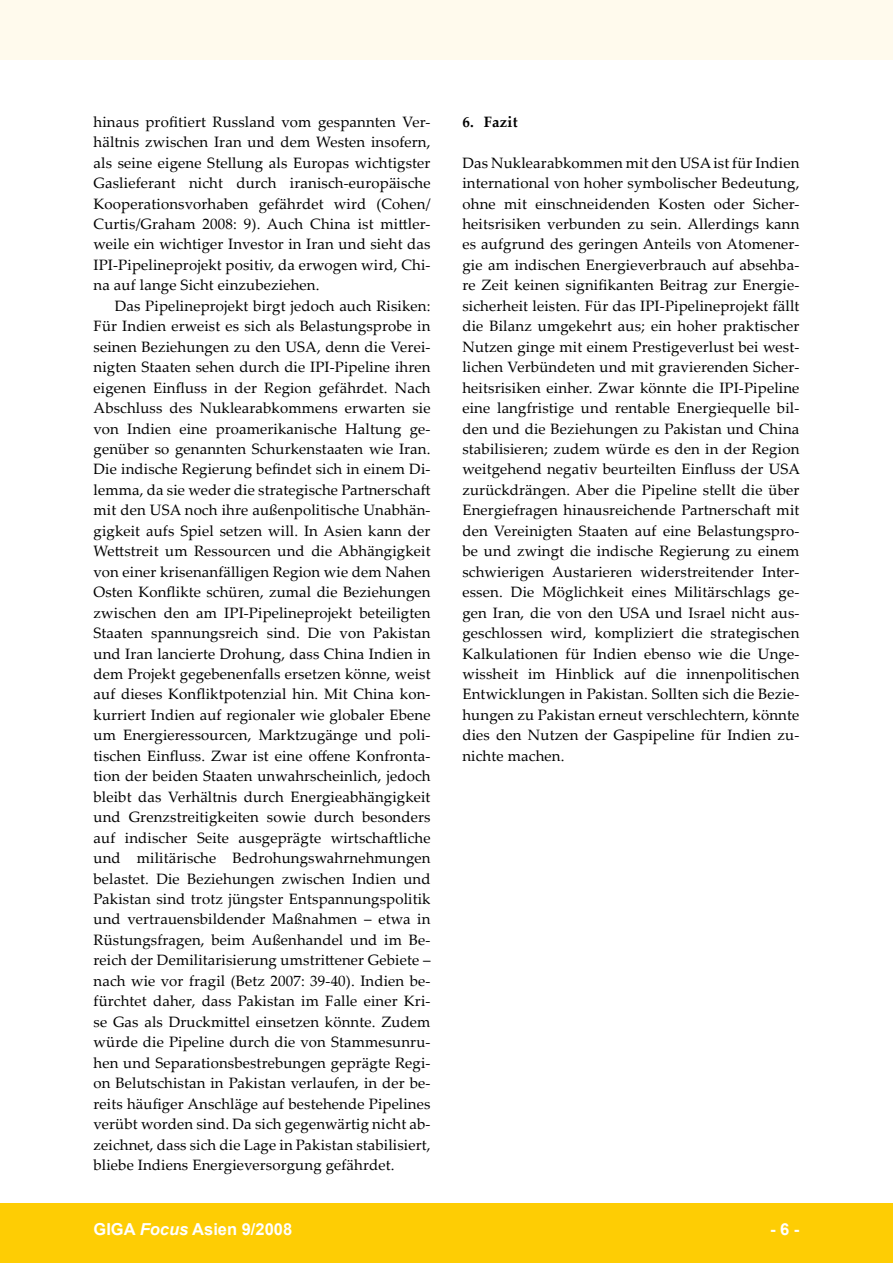
<style>
.page{position:relative;width:893px;height:1263px;background:#fff}
.page>*{position:absolute;margin:0;border:0;box-sizing:border-box;transform-origin:0 0}
.t1{font:700 16.5px "Arial";color:#fff}
.t2{font:15px/20.4px "Palatino Linotype";letter-spacing:.01em;color:#000;text-align:justify}
.t3{font:700 15px "Palatino Linotype";letter-spacing:.01em;color:#000}
.s1{font-style:italic}
</style>
<div class="page">
<div style="left:0;top:1203px;width:893px;height:60px;background:#fecd04"></div>
<div style="left:0;top:0;width:893px;height:60px;background:#fffaed"></div>
<p class="t2" style="left:94px;top:111px;width:338px">hinaus profitiert Russland vom gespannten Ver&shy;hältnis zwischen Iran und dem Westen insofern, als seine eigene Stellung als Europas wichtigster Gaslieferant nicht durch iranisch-europäische Kooperationsvorhaben gefährdet wird (Cohen/ Curtis/Graham 2008: 9). Auch China ist mittler&shy;weile ein wichtiger Investor in Iran und sieht das IPI-Pipelineprojekt positiv, da erwogen wird, Chi&shy;na auf lange Sicht einzubeziehen.</p>
<p class="t2" style="left:94px;top:295px;width:339px;text-indent:21px">Das Pipelineprojekt birgt jedoch auch Risiken:<br>Für Indien erweist es sich als Belastungsprobe in seinen Beziehungen zu den USA, denn die Verei&shy;nigten Staaten sehen durch die IPI-Pipeline ihren eigenen Einfluss in der Region gefährdet. Nach Abschluss des Nuklearabkommens erwarten sie von Indien eine proamerikanische Haltung ge&shy;genüber so genannten Schurkenstaaten wie Iran.<br>Die indische Regierung befindet sich in einem Di&shy;lemma, da sie weder die strategische Partnerschaft mit den USA noch ihre außenpolitische Unabhän&shy;gigkeit aufs Spiel setzen will. In Asien kann der Wettstreit um Ressourcen und die Abhängigkeit von einer krisenanfälligen Region wie dem Nahen Osten Konflikte schüren, zumal die Beziehungen zwischen den am IPI-Pipelineprojekt beteiligten Staaten spannungsreich sind. Die von Pakistan und Iran lancierte Drohung, dass China Indien in dem Projekt gegebenenfalls ersetzen könne, weist auf dieses Konfliktpotenzial hin. Mit China kon&shy;kurriert Indien auf regionaler wie globaler Ebene um Energieressourcen, Marktzugänge und poli&shy;tischen Einfluss. Zwar ist eine offene Konfronta&shy;tion der beiden Staaten unwahrscheinlich, jedoch bleibt das Verhältnis durch Energieabhängigkeit und Grenzstreitigkeiten sowie durch besonders auf indischer Seite ausgeprägte wirtschaftliche und militärische Bedrohungswahrnehmungen belastet. Die Beziehungen zwischen Indien und Pakistan sind trotz jüngster Entspannungspolitik und vertrauensbildender Maßnahmen – etwa in Rüstungsfragen, beim Außenhandel und im Be&shy;reich der Demilitarisierung umstrittener Gebiete – nach wie vor fragil (Betz 2007: 39-40). Indien be&shy;fürchtet daher, dass Pakistan im Falle einer Kri&shy;se Gas als Druckmittel einsetzen könnte. Zudem würde die Pipeline durch die von Stammesunru&shy;hen und Separationsbestrebungen geprägte Regi&shy;on Belutschistan in Pakistan verlaufen, in der be&shy;reits häufiger Anschläge auf bestehende Pipelines verübt worden sind. Da sich gegenwärtig nicht ab&shy;zeichnet, dass sich die Lage in Pakistan stabilisiert, bliebe Indiens Energieversorgung gefährdet.</p>
<p class="t3" style="left:462px;top:111px;width:57px">6. Fazit</p>
<p class="t2" style="left:462px;top:152px;width:339px">Das Nuklearabkommen mit den USA ist für Indien international von hoher symbolischer Bedeutung, ohne mit einschneidenden Kosten oder Sicher&shy;heitsrisiken verbunden zu sein. Allerdings kann es aufgrund des geringen Anteils von Atomener&shy;gie am indischen Energieverbrauch auf absehba&shy;re Zeit keinen signifikanten Beitrag zur Energie&shy;sicherheit leisten. Für das IPI-Pipelineprojekt fällt die Bilanz umgekehrt aus; ein hoher praktischer Nutzen ginge mit einem Prestigeverlust bei west&shy;lichen Verbündeten und mit gravierenden Sicher&shy;heitsrisiken einher. Zwar könnte die IPI-Pipeline eine langfristige und rentable Energiequelle bil&shy;den und die Beziehungen zu Pakistan und China stabilisieren; zudem würde es den in der Region weitgehend negativ beurteilten Einfluss der USA zurückdrängen. Aber die Pipeline stellt die über Energiefragen hinausreichende Partnerschaft mit den Vereinigten Staaten auf eine Belastungspro&shy;be und zwingt die indische Regierung zu einem schwierigen Austarieren widerstreitender Inter&shy;essen. Die Möglichkeit eines Militärschlags ge&shy;gen Iran, die von den USA und Israel nicht aus&shy;geschlossen wird, kompliziert die strategischen Kalkulationen für Indien ebenso wie die Unge&shy;wissheit im Hinblick auf die innenpolitischen Entwicklungen in Pakistan. Sollten sich die Bezie&shy;hungen zu Pakistan erneut verschlechtern, könnte dies den Nutzen der Gaspipeline für Indien zu&shy;nichte machen.</p>
<p class="t1" style="left:94px;top:1218px;width:200px">GIGA <span class="s1">Focus</span> Asien 9/2008</p>
<p class="t1" style="left:770px;top:1218px;width:31px">- -</p>
</div>
